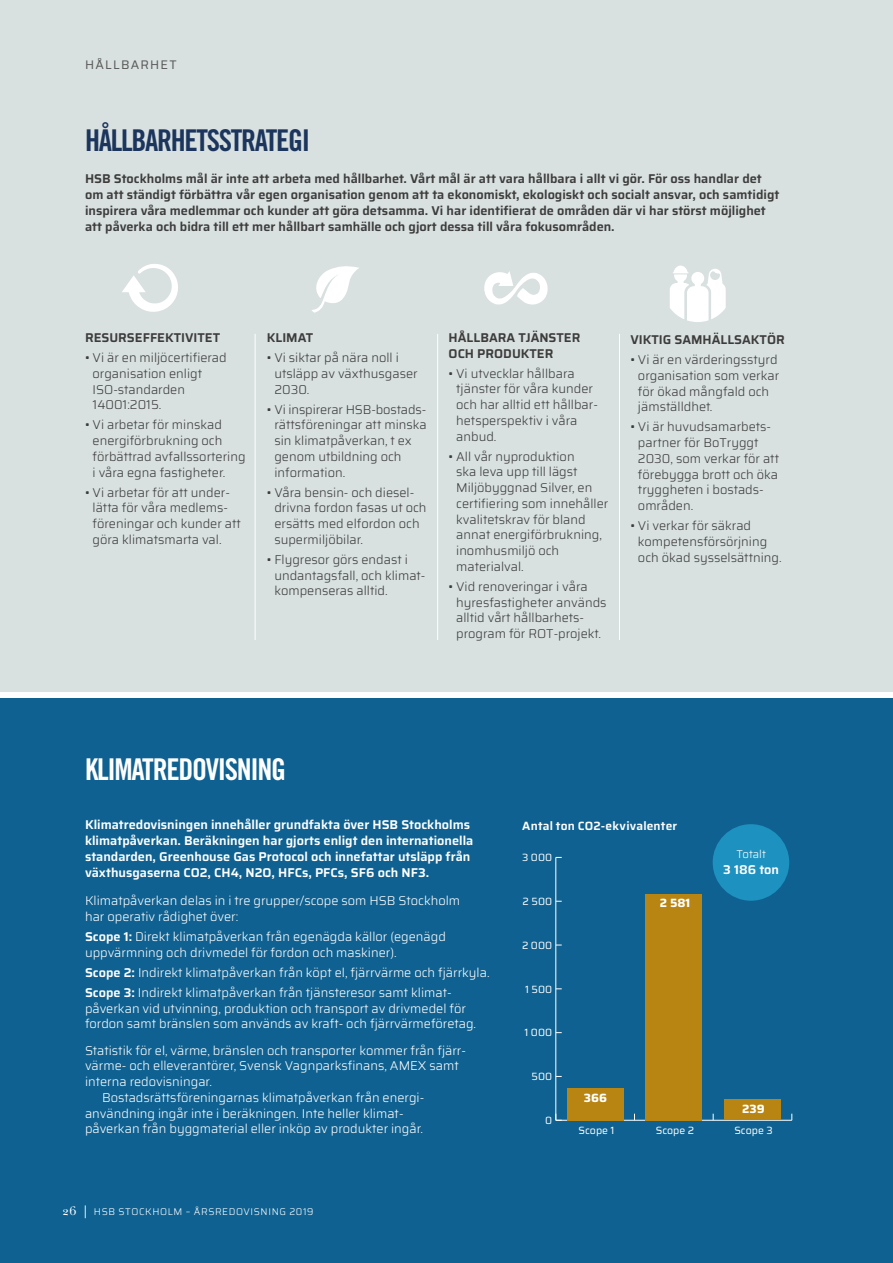
<style>
.page{position:relative;width:893px;height:1263px;background:#fff}
.page>*{position:absolute;margin:0;border:0;box-sizing:border-box;transform-origin:0 0}
.t1{font:30px "Trade Gothic Bold Cond Twenty";letter-spacing:-.045em;color:#1c355d}
.t2{font:30px "Trade Gothic Bold Cond Twenty";letter-spacing:-.045em;color:#fff}
.t3{font:300 12.75px/15.8px "Saira";color:#3c3c3b}
.t4{font:300 12.75px/15.8px "Saira";color:#fff}
.t5{font:600 12.75px/15.8px "Saira";color:#3c3c3b}
.t6{font:600 12.75px/15.8px "Saira";color:#fff}
.t7{font:12.45px "Saira";letter-spacing:.1em;color:#575756}
.t8{font:600 12px "Saira";letter-spacing:.015em;color:#fff}
.t9{font:700 12px "Saira";color:#fff}
.t10{font:300 11.25px "Saira";letter-spacing:-.005em;color:#fff}
.t11{font:10.5px "Saira";color:#fff}
.t12{font:300 9.75px "Saira";letter-spacing:.06em;color:#fff}
.s1{font-weight:600}
.s2{font-family:"New Baskerville Std";font-weight:400;font-size:12.75px}
</style>
<div class="page">
<div style="left:0;top:0;width:893px;height:692px;background:#d8e0e0"></div>
<div style="left:0;top:699px;width:893px;height:564px;background:#0f6191"></div>
<hr style="left:556px;top:1120px;width:236px;height:1px;background:#fff">
<hr style="left:556px;top:857px;width:1px;height:263px;background:#fff">
<svg style="left:556px;top:1114px;width:6px;height:7px"></svg>
<div style="left:567px;top:1088px;width:56px;height:32px;background:#b88513"></div>
<div style="left:645px;top:894px;width:57px;height:226px;background:#b88513"></div>
<div style="left:724px;top:1099px;width:57px;height:21px;background:#b88513"></div>
<svg style="left:122px;top:264px;width:56px;height:48px"></svg>
<svg style="left:312px;top:266px;width:47px;height:47px"></svg>
<svg style="left:484px;top:271px;width:64px;height:34px"></svg>
<svg style="left:670px;top:266px;width:56px;height:56px"></svg>
<hr style="left:255px;top:334px;width:1px;height:306px;background:#fff">
<hr style="left:437px;top:334px;width:1px;height:306px;background:#fff">
<hr style="left:619px;top:334px;width:1px;height:306px;background:#fff">
<div style="left:713px;top:824px;width:76px;height:77px;background:#1d91bf;border-radius:50%"></div>
<p class="t7" style="left:85px;top:56px;width:93px">HÅLLBARHET</p>
<h1 class="t1" style="left:85px;top:122px;width:227px">HÅLLBARHETSSTRATEGI</h1>
<p class="t5" style="left:85px;top:171px;width:696px">HSB Stockholms mål är inte att arbeta med hållbarhet. Vårt mål är att vara hållbara i allt vi gör. För oss handlar det om att ständigt förbättra vår egen organisation genom att ta ekonomiskt, ekologiskt och socialt ansvar, och samtidigt inspirera våra medlemmar och kunder att göra detsamma. Vi har identifierat de områden där vi har störst möjlighet att påverka och bidra till ett mer hållbart samhälle och gjort dessa till våra fokusområden.</p>
<p class="t5" style="left:85px;top:330px;width:137px">RESURSEFFEKTIVITET</p>
<p class="t3" style="left:93px;top:349px;width:136px;text-indent:-8px">• Vi är en miljöcertifierad organisation enligt<br>ISO-standarden<br>14001:2015.</p>
<p class="t3" style="left:93px;top:417px;width:154px;text-indent:-8px">• Vi arbetar för minskad energiförbrukning och förbättrad avfallssortering i våra egna fastigheter.</p>
<p class="t3" style="left:93px;top:484px;width:150px;text-indent:-8px">• Vi arbetar för att under&shy;lätta för våra medlems&shy;föreningar och kunder att göra klimatsmarta val.</p>
<p class="t5" style="left:267px;top:330px;width:48px">KLIMAT</p>
<p class="t3" style="left:274px;top:349px;width:145px;text-indent:-8px">• Vi siktar på nära noll i utsläpp av växthusgaser<br>2030.</p>
<p class="t3" style="left:274px;top:401px;width:154px;text-indent:-8px">• Vi inspirerar HSB-bostads&shy;rättsföreningar att minska sin klimatpåverkan, t ex genom utbildning och information.</p>
<p class="t3" style="left:274px;top:484px;width:154px;text-indent:-8px">• Våra bensin- och diesel&shy;drivna fordon fasas ut och ersätts med elfordon och supermiljöbilar.</p>
<p class="t3" style="left:274px;top:551px;width:153px;text-indent:-8px">• Flygresor görs endast i undantagsfall, och klimat&shy;kompenseras alltid.</p>
<p class="t5" style="left:449px;top:330px;width:133px">HÅLLBARA TJÄNSTER<br>OCH PRODUKTER</p>
<p class="t3" style="left:456px;top:365px;width:143px;text-indent:-8px">• Vi utvecklar hållbara tjänster för våra kunder och har alltid ett hållbar&shy;hetsperspektiv i våra anbud.</p>
<p class="t3" style="left:456px;top:448px;width:154px;text-indent:-8px">• All vår nyproduktion<br>ska leva upp till lägst<br>Miljöbyggnad Silver, en certifiering som innehåller kvalitetskrav för bland annat energiförbrukning, inomhusmiljö och materialval.</p>
<p class="t3" style="left:456px;top:578px;width:152px;text-indent:-8px">• Vid renoveringar i våra hyresfastigheter används alltid vårt hållbarhets&shy;program för ROT-projekt.</p>
<p class="t5" style="left:630px;top:332px;width:156px">VIKTIG SAMHÄLLSAKTÖR</p>
<p class="t3" style="left:638px;top:352px;width:143px;text-indent:-8px">• Vi är en värderingsstyrd organisation som verkar för ökad mångfald och jämställdhet.</p>
<p class="t3" style="left:638px;top:419px;width:143px;text-indent:-8px">• Vi är huvudsamarbets&shy;partner för BoTryggt<br>2030, som verkar för att förebygga brott och öka tryggheten i bostads&shy;områden.</p>
<p class="t3" style="left:638px;top:518px;width:145px;text-indent:-8px">• Vi verkar för säkrad kompetensförsörjning och ökad sysselsättning.</p>
<h1 class="t2" style="left:85px;top:751px;width:203px">KLIMATREDOVISNING</h1>
<p class="t6" style="left:85px;top:817px;width:390px">Klimatredovisningen innehåller grundfakta över HSB Stockholms klimatpåverkan. Beräkningen har gjorts enligt den internationella standarden, Greenhouse Gas Protocol och innefattar utsläpp från växthusgaserna CO2, CH4, N2O, HFCs, PFCs, SF6 och NF3.</p>
<p class="t4" style="left:85px;top:893px;width:377px">Klimatpåverkan delas in i tre grupper/scope som HSB Stockholm har operativ rådighet över:</p>
<p class="t4" style="left:85px;top:928px;width:362px"><span class="s1">Scope 1:</span> Direkt klimatpåverkan från egenägda källor (egenägd uppvärmning och drivmedel för fordon och maskiner).</p>
<p class="t4" style="left:85px;top:962px;width:406px;line-height:20px"><span class="s1">Scope 2:</span> Indirekt klimatpåverkan från köpt el, fjärrvärme och fjärrkyla.<br><span class="s1">Scope 3:</span> Indirekt klimatpåverkan från tjänsteresor samt klimat-</p>
<p class="t4" style="left:85px;top:1000px;width:393px">påverkan vid utvinning, produktion och transport av drivmedel för fordon samt bränslen som används av kraft- och fjärrvärmeföretag.</p>
<p class="t4" style="left:85px;top:1042px;width:383px">Statistik för el, värme, bränslen och transporter kommer från fjärr-</p>
<p class="t4" style="left:85px;top:1058px;width:375px">värme- och elleverantörer, Svensk Vagnparksfinans, AMEX samt</p>
<p class="t4" style="left:85px;top:1073px;width:128px">interna redovisningar.</p>
<p class="t4" style="left:102px;top:1089px;width:324px">Bostadsrättsföreningarnas klimatpåverkan från energi-</p>
<p class="t4" style="left:85px;top:1105px;width:320px">användning ingår inte i beräkningen. Inte heller klimat-</p>
<p class="t4" style="left:85px;top:1121px;width:340px">påverkan från byggmaterial eller inköp av produkter ingår.</p>
<p class="t11" style="left:578px;top:1122px;width:38px">Scope 1</p>
<p class="t8" style="left:522px;top:816px;width:157px">Antal ton CO2-ekvivalenter</p>
<p class="t10" style="left:736px;top:845px;width:31px">Totalt</p>
<p class="t6" style="left:723px;top:861px;width:57px">3 186 ton</p>
<p class="t11" style="left:522px;top:850px;width:31px">3 000</p>
<p class="t11" style="left:523px;top:893px;width:31px">2 500</p>
<p class="t9" style="left:660px;top:894px;width:32px">2 581</p>
<p class="t11" style="left:522px;top:937px;width:32px">2 000</p>
<p class="t11" style="left:525px;top:981px;width:29px">1 500</p>
<p class="t11" style="left:524px;top:1025px;width:29px">1 000</p>
<p class="t11" style="left:531px;top:1068px;width:22px">500</p>
<p class="t9" style="left:584px;top:1089px;width:25px">366</p>
<p class="t9" style="left:742px;top:1099px;width:24px">239</p>
<p class="t11" style="left:545px;top:1112px;width:9px">0</p>
<p class="t11" style="left:656px;top:1122px;width:40px">Scope 2</p>
<p class="t11" style="left:734px;top:1122px;width:40px">Scope 3</p>
<p class="t12" style="left:62px;top:1204px;width:253px"><span class="s2">26 |</span> HSB STOCKHOLM – ÅRSREDOVISNING 2019</p>
</div>
